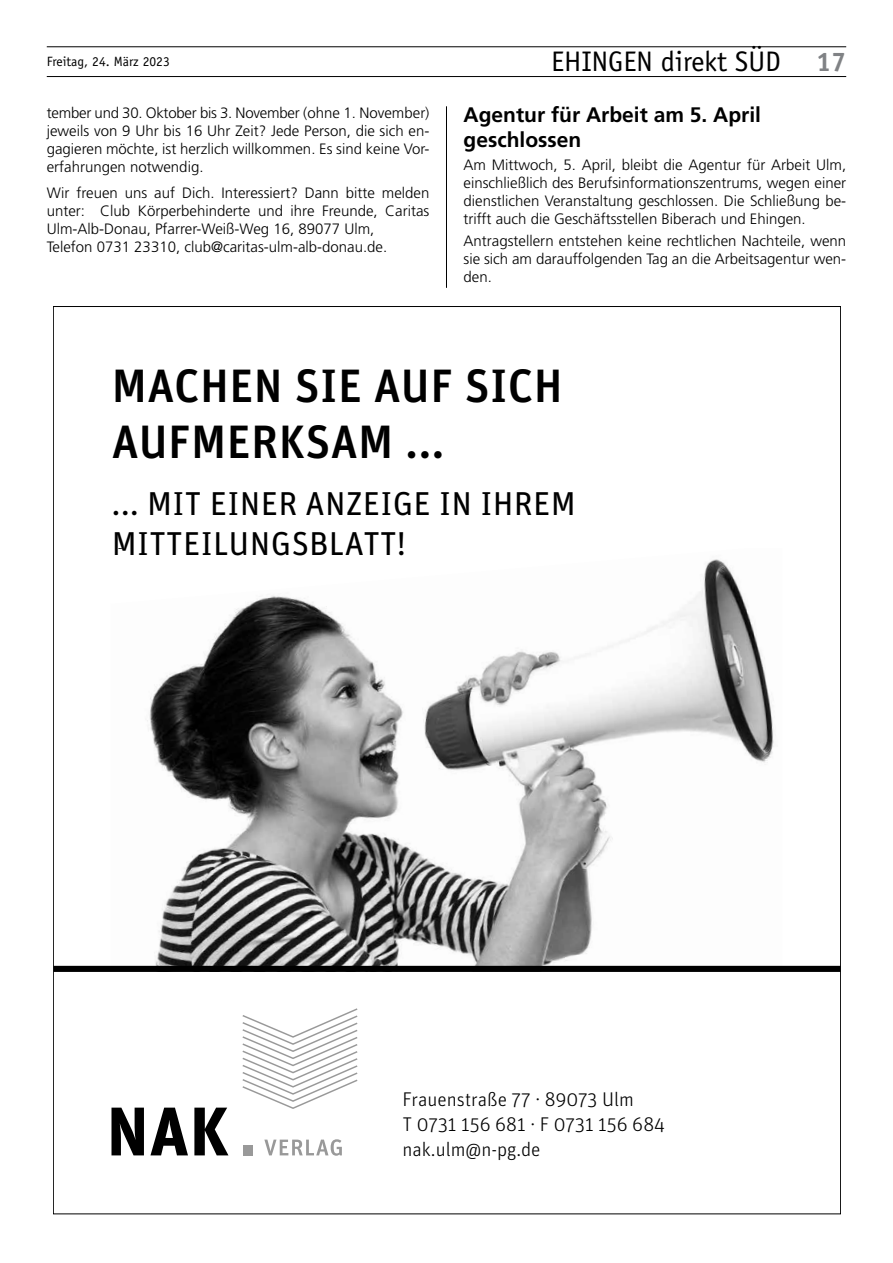
<style>
.page{position:relative;width:893px;height:1263px;background:#fff}
.page>*{position:absolute;margin:0;border:0;box-sizing:border-box;transform-origin:0 0}
.t1{font:500 46.8px/56.1px "Unit Pro";letter-spacing:.01em;color:#000}
.t2{font:41.4px "Unit Pro";color:#000}
.t3{font:33.15px/39.8px "Unit Pro";letter-spacing:.01em;color:#000}
.t4{font:28.35px "Officina Sans";color:#000}
.t5{font:700 21px/25.2px "Frutiger";color:#000}
.t6{font:300 19.8px/24.6px "Unit Pro";color:#000}
.t7{font:300 15px/18px "Frutiger";color:#000;text-align:justify}
.t8{font:13.5px "Officina Sans";color:#000}
.s1{font-weight:700;font-size:27px;color:#808285}
</style>
<div class="page">
<hr style="left:446px;top:106px;width:1px;height:182px;background:#000">
<hr style="left:47px;top:76px;width:799px;height:1px;background:#000">
<hr style="left:47px;top:47px;width:799px;height:1px;background:#000">
<img style="left:111px;top:559px;width:671px;height:407px">
<svg style="left:242px;top:1008px;width:116px;height:101px"></svg>
<svg style="left:111px;top:1107px;width:33px;height:48px"></svg>
<svg style="left:150px;top:1107px;width:38px;height:48px"></svg>
<svg style="left:194px;top:1107px;width:34px;height:48px"></svg>
<div style="left:243px;top:1145px;width:10px;height:10px;background:#999"></div>
<svg style="left:264px;top:1139px;width:78px;height:17px"></svg>
<div style="left:53px;top:966px;width:788px;height:6px;background:#000"></div>
<p class="t8" style="left:47px;top:53px;width:124px">Freitag, 24. März 2023</p>
<h3 class="t4" style="left:551px;top:45px;width:297px">EHINGEN direkt SÜD <span class="s1">17</span></h3>
<p class="t7" style="left:47px;top:104px;width:384px">tember und 30. Oktober bis 3. November (ohne 1. November) jeweils von 9 Uhr bis 16 Uhr Zeit? Jede Person, die sich en&shy;gagieren möchte, ist herzlich willkommen. Es sind keine Vor&shy;erfahrungen notwendig.</p>
<p class="t7" style="left:47px;top:184px;width:384px;text-align:left">Wir freuen uns auf Dich. Interessiert? Dann bitte melden unter: Club Körperbehinderte und ihre Freunde, Caritas Ulm-Alb-Donau, Pfarrer-Weiß-Weg 16, 89077 Ulm,<br>Telefon 0731 23310, club@caritas-ulm-alb-donau.de.</p>
<h3 class="t5" style="left:463px;top:102px;width:299px">Agentur für Arbeit am 5. April geschlossen</h3>
<p class="t7" style="left:463px;top:156px;width:384px">Am Mittwoch, 5. April, bleibt die Agentur für Arbeit Ulm, einschließlich des Berufsinformationszentrums, wegen einer dienstlichen Veranstaltung geschlossen. Die Schließung be&shy;trifft auch die Geschäftsstellen Biberach und Ehingen.</p>
<p class="t7" style="left:463px;top:232px;width:384px">Antragstellern entstehen keine rechtlichen Nachteile, wenn sie sich am darauffolgenden Tag an die Arbeitsagentur wen&shy;den.</p>
<h1 class="t1" style="left:112px;top:355px;width:453px">MACHEN SIE AUF SICH<br>AUFMERKSAM ...</h1>
<h3 class="t3" style="left:111px;top:482px;width:466px">... MIT EINER ANZEIGE IN IHREM<br>MITTEILUNGSBLATT!</h3>
<h2 class="t2" style="left:91px;top:508px;width:148px;rotate:-5deg">MITTEIL</h2>
<h3 class="t6" style="left:402px;top:1087px;width:264px">Frauenstraße 77 · 89073 Ulm<br>T 0731 156 681 · F 0731 156 684 nak.ulm@n-pg.de</h3>
</div>
